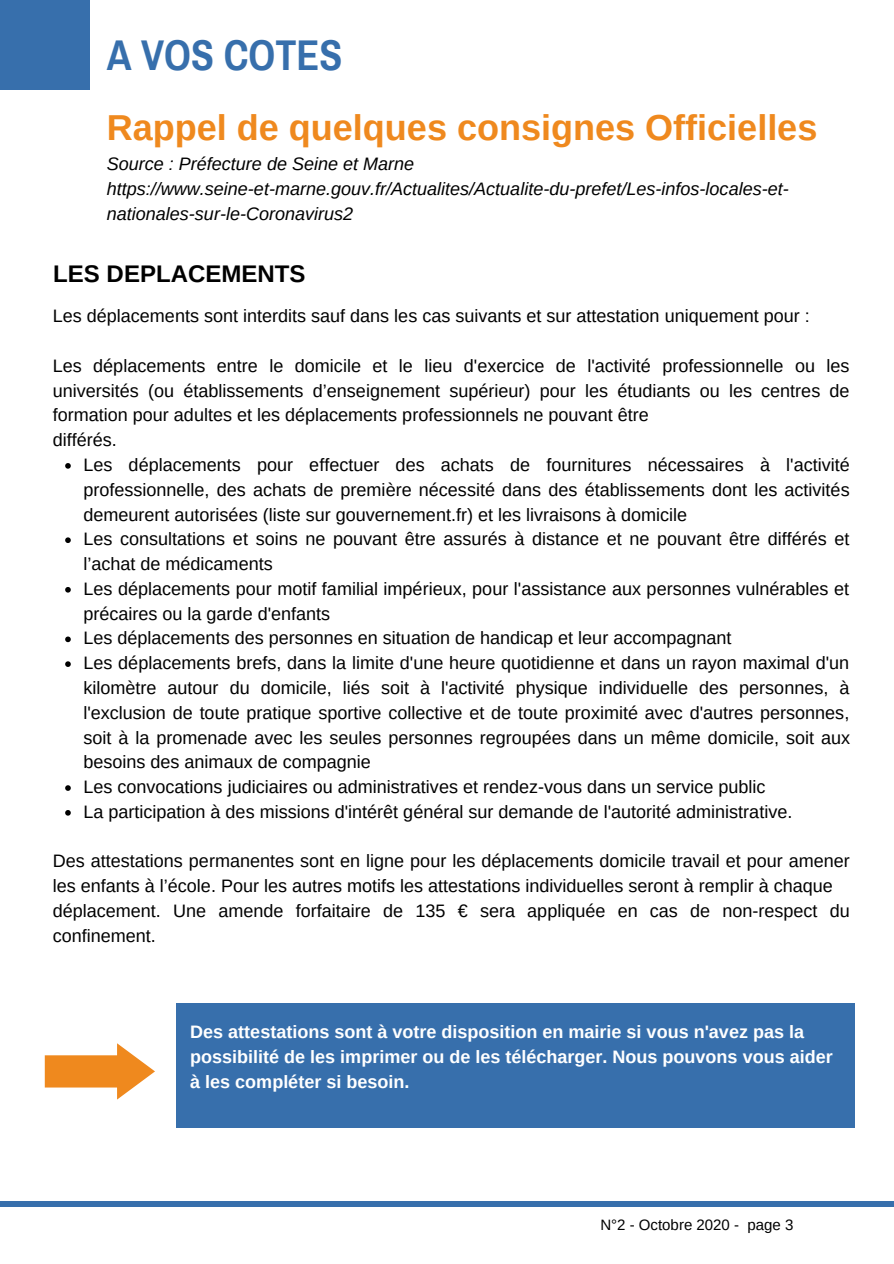
<style>
.page{position:relative;width:894px;height:1264px;background:#fff}
.page>*{position:absolute;margin:0;border:0;box-sizing:border-box;transform-origin:0 0}
.t1{font:700 42px "Archivo Narrow";color:#376fac}
.t2{font:700 36px "Arimo";color:#ef891e}
.t3{font:700 24px "Arimo";color:#000}
.t4{font:18px/24.8px "Arimo";color:#000}
.t5{font:italic 18px/24.8px "Arimo";color:#000}
.t6{font:700 18px/24.8px "Arimo";color:#fff}
.t7{font:15px "Arimo";color:#000}
</style>
<div class="page">
<div style="left:0;top:0;width:90px;height:90px;background:#376fac"></div>
<div style="left:0;top:1201px;width:893px;height:5px;background:#376fac"></div>
<svg style="left:65px;top:463px;width:6px;height:5px"></svg>
<svg style="left:65px;top:537px;width:6px;height:6px"></svg>
<svg style="left:65px;top:587px;width:6px;height:5px"></svg>
<svg style="left:65px;top:636px;width:6px;height:6px"></svg>
<svg style="left:65px;top:661px;width:6px;height:6px"></svg>
<svg style="left:65px;top:785px;width:6px;height:5px"></svg>
<svg style="left:65px;top:810px;width:6px;height:5px"></svg>
<div style="left:177px;top:1003px;width:677px;height:124px;background:#376fac"></div>
<svg style="left:45px;top:1043px;width:110px;height:56px"></svg>
<h1 class="t1" style="left:107px;top:33px;width:237px">A VOS COTES</h1>
<h2 class="t2" style="left:107px;top:107px;width:712px">Rappel de quelques consignes Officielles</h2>
<p class="t5" style="left:107px;top:152px;width:683px">Source : Préfecture de Seine et Marne https://www.seine-et-marne.gouv.fr/Actualites/Actualite-du-prefet/Les-infos-locales-et&shy;nationales-sur-le-Coronavirus2</p>
<h3 class="t3" style="left:53px;top:260px;width:254px">LES DEPLACEMENTS</h3>
<p class="t4" style="left:53px;top:303px;width:758px">Les déplacements sont interdits sauf dans les cas suivants et sur attestation uniquement pour :</p>
<p class="t4" style="left:53px;top:353px;width:798px">Les déplacements entre le domicile et le lieu d'exercice de l'activité professionnelle ou les universités (ou établissements d’enseignement supérieur) pour les étudiants ou les centres de formation pour adultes et les déplacements professionnels ne pouvant être<br>différés.</p>
<p class="t4" style="left:83px;top:452px;width:768px">Les déplacements pour effectuer des achats de fournitures nécessaires à l'activité professionnelle, des achats de première nécessité dans des établissements dont les activités demeurent autorisées (liste sur gouvernement.fr) et les livraisons à domicile<br>Les consultations et soins ne pouvant être assurés à distance et ne pouvant être différés et l’achat de médicaments<br>Les déplacements pour motif familial impérieux, pour l'assistance aux personnes vulnérables et précaires ou la garde d'enfants<br>Les déplacements des personnes en situation de handicap et leur accompagnant<br>Les déplacements brefs, dans la limite d'une heure quotidienne et dans un rayon maximal d'un kilomètre autour du domicile, liés soit à l'activité physique individuelle des personnes, à l'exclusion de toute pratique sportive collective et de toute proximité avec d'autres personnes, soit à la promenade avec les seules personnes regroupées dans un même domicile, soit aux besoins des animaux de compagnie<br>Les convocations judiciaires ou administratives et rendez-vous dans un service public<br>La participation à des missions d'intérêt général sur demande de l'autorité administrative.</p>
<p class="t4" style="left:53px;top:848px;width:798px">Des attestations permanentes sont en ligne pour les déplacements domicile travail et pour amener les enfants à l’école. Pour les autres motifs les attestations individuelles seront à remplir à chaque déplacement. Une amende forfaitaire de 135 € sera appliquée en cas de non-respect du confinement.</p>
<p class="t6" style="left:190px;top:1019px;width:644px">Des attestations sont à votre disposition en mairie si vous n'avez pas la possibilité de les imprimer ou de les télécharger. Nous pouvons vous aider à les compléter si besoin.</p>
<p class="t7" style="left:600px;top:1216px;width:194px">N°2 - Octobre 2020 - page 3</p>
</div>
